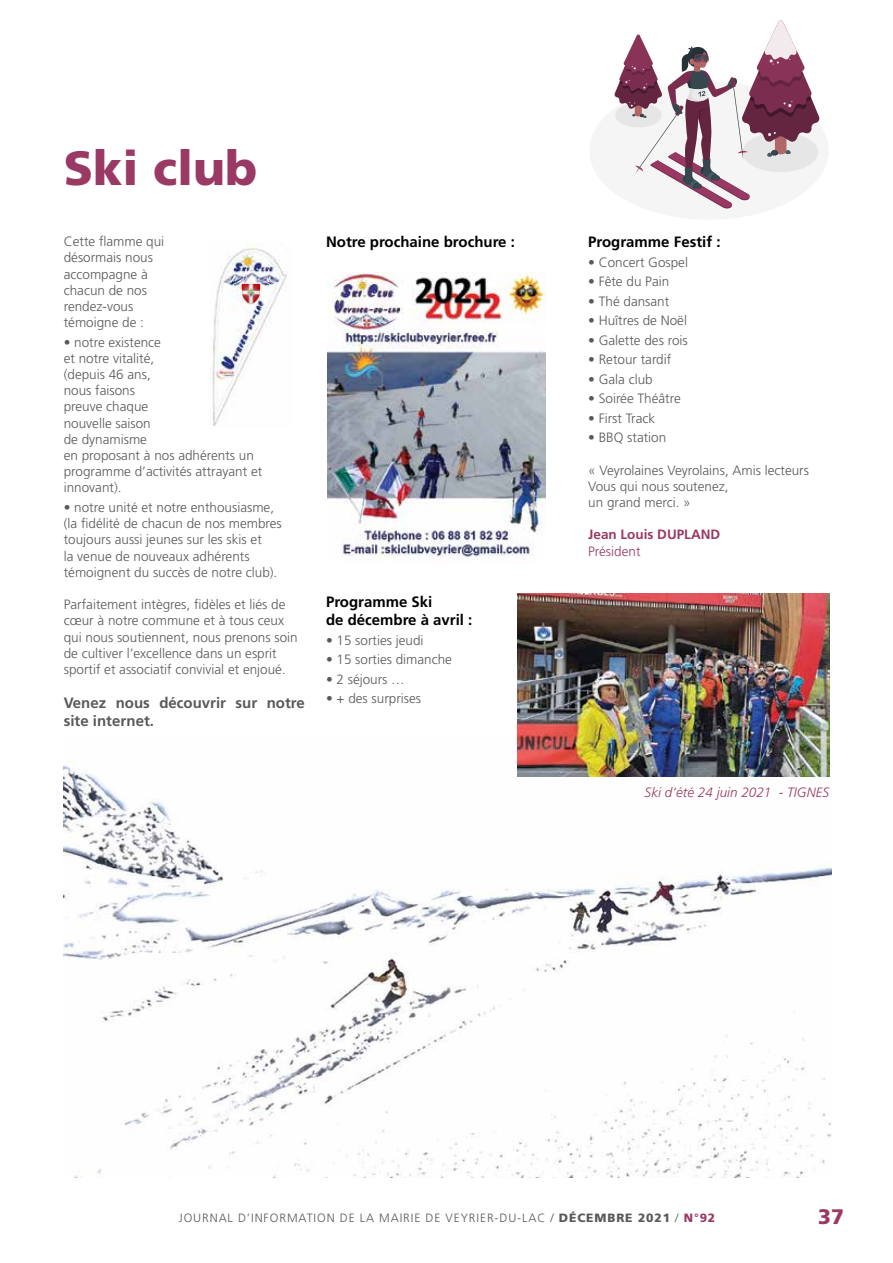
<style>
.page{position:relative;width:893px;height:1263px;background:#fff}
.page>*{position:absolute;margin:0;border:0;box-sizing:border-box;transform-origin:0 0}
.t1{font:900 48px "Frutiger LT Std";color:#9a3963}
.t2{font:900 21px "Frutiger LT Std";color:#9a3963}
.t3{font:700 15px/18px "Frutiger LT Std";color:#000}
.t4{font:700 15px/18px "Frutiger LT Std";color:#58595b}
.t5{font:300 13.5px/16.2px "Frutiger LT Std";color:#58595b}
.t6{font:italic 300 13.5px "Frutiger LT Std";color:#9a3963}
.t7{font:700 13.5px "Frutiger LT Std";color:#9a3963}
.t8{font:300 13.5px "Frutiger LT Std";color:#9a3963}
.t9{font:300 12px "Frutiger LT Std";letter-spacing:.075em;color:#58595b}
.s1{font-weight:900}
.s2{font-weight:900;color:#9a3963}
</style>
<div class="page">
<img style="left:327px;top:272px;width:218px;height:285px">
<img style="left:211px;top:247px;width:76px;height:179px">
<img style="left:243px;top:285px;width:17px;height:19px">
<img style="left:64px;top:738px;width:767px;height:440px">
<img style="left:517px;top:594px;width:312px;height:183px">
<div style="left:589px;top:82px;width:240px;height:138px;background:#f5f5f5;border-radius:50%"></div>
<svg style="left:614px;top:20px;width:206px;height:189px"></svg>
<h1 class="t1" style="left:64px;top:139px;width:195px">Ski club</h1>
<p class="t5" style="left:64px;top:234px;width:102px">Cette flamme qui désormais nous accompagne à chacun de nos rendez-vous témoigne de :</p>
<p class="t5" style="left:64px;top:334px;width:200px">• notre existence<br>et notre vitalité,<br>(depuis 46 ans,<br>nous faisons<br>preuve chaque<br>nouvelle saison<br>de dynamisme<br>en proposant à nos adhérents un programme d’activités attrayant et innovant).</p>
<p class="t5" style="left:64px;top:499px;width:220px">• notre unité et notre enthousiasme, (la fidélité de chacun de nos membres toujours aussi jeunes sur les skis et<br>la venue de nouveaux adhérents témoignent du succès de notre club).</p>
<p class="t5" style="left:64px;top:597px;width:235px">Parfaitement intègres, fidèles et liés de cœur à notre commune et à tous ceux qui nous soutiennent, nous prenons soin de cultiver l’excellence dans un esprit sportif et associatif convivial et enjoué.</p>
<p class="t4" style="left:64px;top:694px;width:242px">Venez nous découvrir sur notre site internet.</p>
<p class="t3" style="left:326px;top:233px;width:190px">Notre prochaine brochure :</p>
<p class="t3" style="left:326px;top:593px;width:148px">Programme Ski<br>de décembre à avril :</p>
<p class="t5" style="left:326px;top:632px;width:99px">• 15 sorties jeudi</p>
<p class="t5" style="left:326px;top:652px;width:128px">• 15 sorties dimanche</p>
<p class="t5" style="left:326px;top:671px;width:80px">• 2 séjours …</p>
<p class="t5" style="left:326px;top:691px;width:97px">• + des surprises</p>
<p class="t3" style="left:588px;top:233px;width:134px">Programme Festif :</p>
<p class="t5" style="left:588px;top:254px;width:101px">• Concert Gospel</p>
<p class="t5" style="left:588px;top:274px;width:83px">• Fête du Pain</p>
<p class="t5" style="left:588px;top:293px;width:83px">• Thé dansant</p>
<p class="t5" style="left:588px;top:313px;width:100px">• Huîtres de Noël</p>
<p class="t5" style="left:588px;top:332px;width:101px">• Galette des rois</p>
<p class="t5" style="left:588px;top:352px;width:85px">• Retour tardif</p>
<p class="t5" style="left:588px;top:371px;width:66px">• Gala club</p>
<p class="t5" style="left:588px;top:391px;width:94px">• Soirée Théâtre</p>
<p class="t5" style="left:588px;top:410px;width:68px">• First Track</p>
<p class="t5" style="left:588px;top:430px;width:80px">• BBQ station</p>
<p class="t5" style="left:588px;top:462px;width:222px">« Veyrolaines Veyrolains, Amis lecteurs<br>Vous qui nous soutenez,<br>un grand merci. »</p>
<p class="t7" style="left:588px;top:527px;width:134px">Jean Louis DUPLAND</p>
<p class="t8" style="left:588px;top:543px;width:54px">Président</p>
<p class="t6" style="left:645px;top:784px;width:186px">Ski d’été 24 juin 2021 - TIGNES</p>
<p class="t9" style="left:179px;top:1211px;width:538px">JOURNAL D’INFORMATION DE LA MAIRIE DE VEYRIER-DU-LAC / <span class="s1">DÉCEMBRE 2021</span> / <span class="s2">N°92</span></p>
<h2 class="t2" style="left:818px;top:1203px;width:27px">37</h2>
</div>
